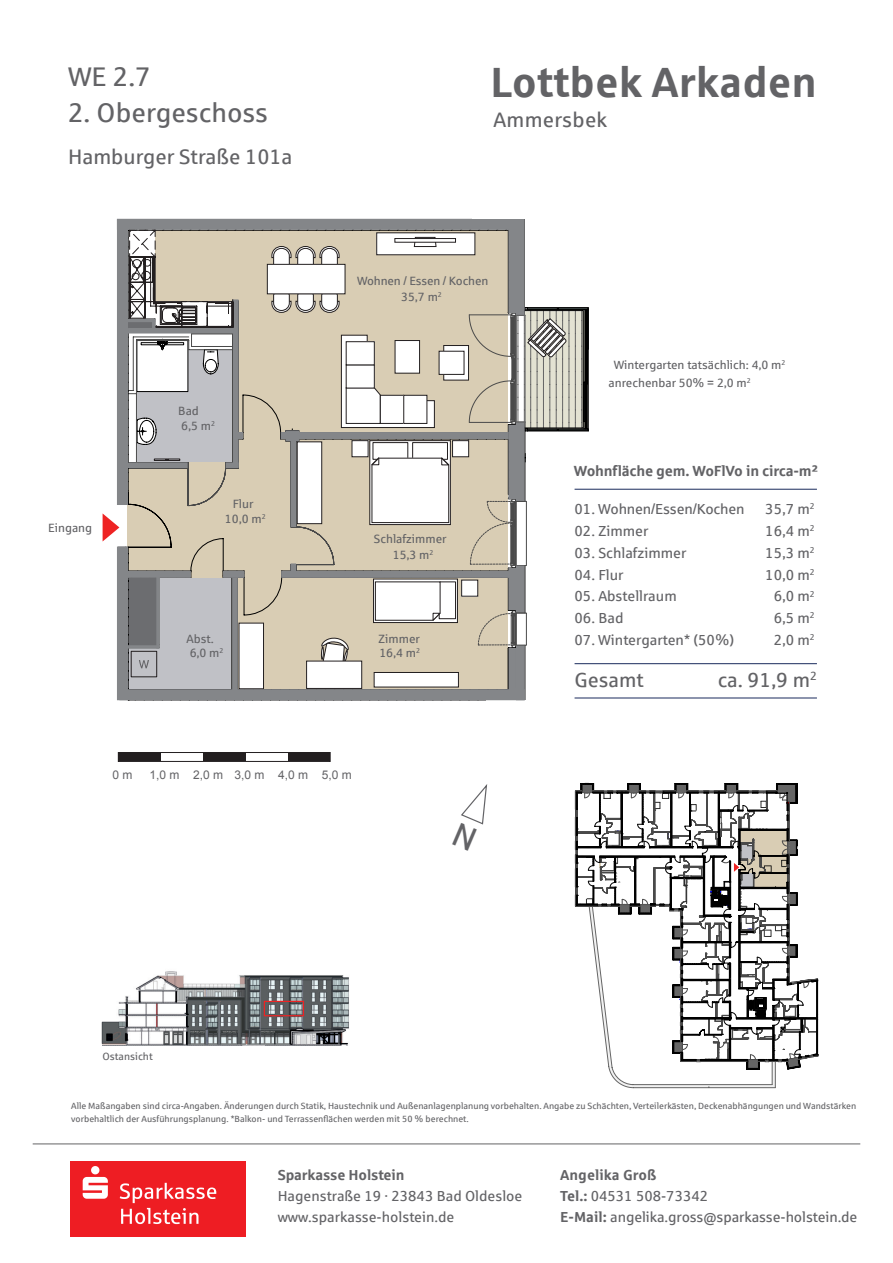
<style>
.page{position:relative;width:893px;height:1263px;background:#fff}
.page>*{position:absolute;margin:0;border:0;box-sizing:border-box;transform-origin:0 0}
.t1{font:700 42.3px "Sparkasse Rg";color:#636366}
.t2{font:27px "Sparkasse Rg";color:#636366}
.t3{font:21px "Sparkasse Rg";color:#636366}
.t4{font:20.4px "Sparkasse Rg";color:#636366}
.t5{font:700 14.7px "Sparkasse Rg";letter-spacing:-.015em;color:#636366}
.t6{font:14.55px/21.8px "Sparkasse Rg";color:#636366}
.t7{font:700 14.55px "Sparkasse Rg";letter-spacing:-.01em;color:#636366}
.t8{font:12px/14.7px "Sparkasse Rg";color:#636366}
.t9{font:12px "Arial";color:#636366}
.t10{font:10.5px "Sparkasse Rg";color:#636366}
.t11{font:9px/12.8px "Sparkasse Rg";color:#636366}
.s1{font-weight:700}
</style>
<div class="page">
<hr style="left:33px;top:1144px;width:827px;height:1px;background:#636366">
<img style="left:101px;top:971px;width:248px;height:74px">
<div style="left:264px;top:1001px;width:40px;height:15px;border:1px solid #ee2323"></div>
<div style="left:70px;top:1161px;width:176px;height:75px;background:#ee1d23"></div>
<svg style="left:83px;top:1166px;width:25px;height:33px"></svg>
<svg style="left:120px;top:1183px;width:96px;height:41px"></svg>
<div style="left:118px;top:752px;width:43px;height:9px;background:#231f20"></div>
<div style="left:203px;top:752px;width:43px;height:9px;background:#231f20"></div>
<div style="left:288px;top:752px;width:42px;height:9px;background:#231f20"></div>
<div style="left:118px;top:752px;width:213px;height:10px;border:1px solid #231f20"></div>
<hr style="left:575px;top:489px;width:242px;height:1px;background:#1a2b5c">
<hr style="left:575px;top:663px;width:242px;height:1px;background:#1a2b5c">
<hr style="left:575px;top:698px;width:242px;height:1px;background:#1a2b5c">
<svg style="left:103px;top:218px;width:486px;height:483px"></svg>
<svg style="left:575px;top:783px;width:243px;height:305px"></svg>
<svg style="left:461px;top:784px;width:27px;height:41px"></svg>
<h2 class="t2" style="left:68px;top:60px;width:84px">WE 2.7</h2>
<h2 class="t2" style="left:68px;top:96px;width:201px">2. Obergeschoss</h2>
<h3 class="t3" style="left:68px;top:144px;width:226px">Hamburger Straße 101a</h3>
<p class="t8" style="left:48px;top:520px;width:46px">Eingang</p>
<p class="t8" style="left:178px;top:403px;width:39px">Bad<br>6,5 m<sup>2</sup></p>
<p class="t8" style="left:225px;top:496px;width:42px;text-align:center">Flur<br>10,0 m<sup>2</sup></p>
<p class="t8" style="left:187px;top:631px;width:39px">Abst.<br>6,0 m<sup>2</sup></p>
<h1 class="t1" style="left:490px;top:56px;width:328px">Lottbek Arkaden</h1>
<h3 class="t3" style="left:494px;top:107px;width:115px">Ammersbek</h3>
<p class="t8" style="left:357px;top:273px;width:133px">Wohnen / Essen / Kochen</p>
<p class="t8" style="left:401px;top:289px;width:42px">35,7 m<sup>2</sup></p>
<p class="t8" style="left:374px;top:531px;width:74px;line-height:15.9px;text-align:center">Schlafzimmer<br>15,3 m<sup>2</sup></p>
<p class="t8" style="left:379px;top:631px;width:43px">Zimmer<br>16,4 m<sup>2</sup></p>
<p class="t8" style="left:608px;top:356px;width:179px;line-height:17.4px;text-indent:5px">Wintergarten tatsächlich: 4,0 m<sup>2 </sup>anrechenbar 50% = 2,0 m<sup>2</sup></p>
<p class="t5" style="left:574px;top:461px;width:246px">Wohnfläche gem. WoFlVo in circa-m²</p>
<p class="t6" style="left:575px;top:498px;width:172px">01. Wohnen/Essen/Kochen</p>
<p class="t6" style="left:575px;top:520px;width:75px">02. Zimmer</p>
<p class="t6" style="left:575px;top:541px;width:113px">03. Schlafzimmer</p>
<p class="t6" style="left:575px;top:563px;width:50px">04. Flur</p>
<p class="t6" style="left:575px;top:585px;width:104px">05. Abstellraum</p>
<p class="t6" style="left:575px;top:607px;width:50px">06. Bad</p>
<p class="t6" style="left:575px;top:629px;width:161px">07. Wintergarten* (50%)</p>
<p class="t6" style="left:765px;top:498px;width:51px;text-align:center">35,7 m<sup>2<br></sup>16,4 m<sup>2<br></sup>15,3 m<sup>2<br></sup>10,0 m<sup>2<br></sup>6,0 m<sup>2<br></sup>6,5 m<sup>2<br></sup>2,0 m<sup>2</sup></p>
<h3 class="t4" style="left:575px;top:668px;width:71px">Gesamt</h3>
<h3 class="t4" style="left:718px;top:668px;width:101px">ca. 91,9 m<sup>2</sup></h3>
<p class="t9" style="left:112px;top:766px;width:22px">0 m</p>
<p class="t9" style="left:150px;top:766px;width:204px">1,0 m 2,0 m 3,0 m 4,0 m 5,0 m</p>
<p class="t10" style="left:102px;top:1050px;width:52px">Ostansicht</p>
<p class="t11" style="left:71px;top:1099px;width:786px">Alle Maßangaben sind circa-Angaben. Änderungen durch Statik, Haustechnik und Außenanlagenplanung vorbehalten. Angabe zu Schächten, Verteilerkästen, Deckenabhängungen und Wandstärken vorbehaltlich der Ausführungsplanung. *Balkon- und Terrassenflächen werden mit 50 % berechnet.</p>
<p class="t7" style="left:278px;top:1165px;width:128px">Sparkasse Holstein</p>
<p class="t6" style="left:278px;top:1185px;width:246px;line-height:21.1px">Hagenstraße 19 · 23843 Bad Oldesloe www.sparkasse-holstein.de</p>
<p class="t6" style="left:560px;top:1164px;width:299px;line-height:21.1px"><span class="s1">Angelika Groß<br>Tel.:</span> 04531 508-73342<br><span class="s1">E-Mail:</span> angelika.gross@sparkasse-holstein.de</p>
</div>
